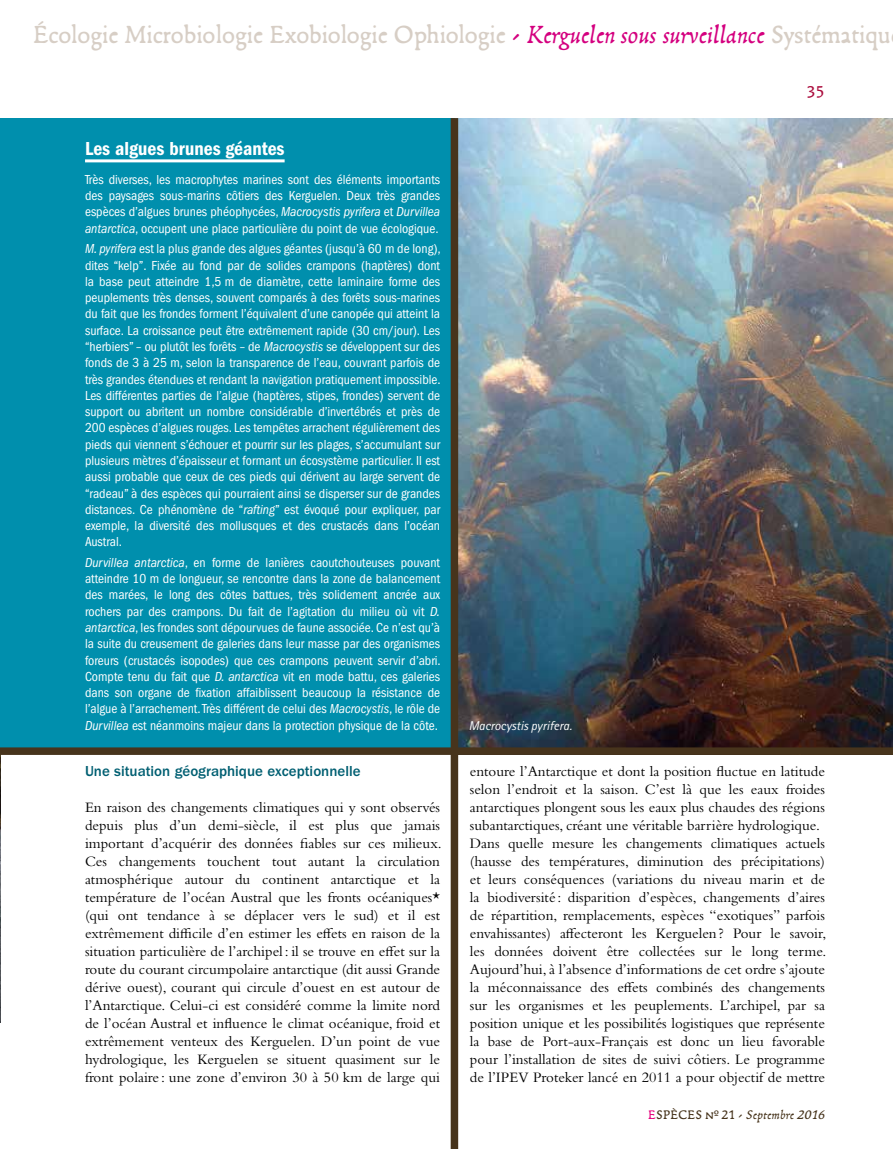
<style>
.page{position:relative;width:893px;height:1149px;background:#fff}
.page>*{position:absolute;margin:0;border:0;box-sizing:border-box;transform-origin:0 0}
.t1{font:27px "Francesco";color:#d7cec5}
.t2{font:19.5px "ITC Franklin Gothic Std Dm Cd";color:#fff}
.t3{font:18px "Francesco";color:#aa0b3c}
.t4{font:15px/18px "Bembo Std";color:#000;text-align:justify}
.t5{font:500 15px "ITC Franklin Gothic Std";color:#005f72}
.t6{font:condensed 13.5px/16.2px "ITC Franklin Gothic Std";color:#fff;text-align:justify}
.t7{font:italic 13.5px "Francesco";letter-spacing:.01em;color:#47341c}
.t8{font:italic 12.75px "Rotis Sans Serif";color:#fff}
.s1{color:#d4007f}
.s2{font-style:italic;color:#d4007f}
.s3{font-style:italic}
.s4{font-style:normal;color:#e6007d}
.s5{font-style:normal}
</style>
<div class="page">
<div style="left:0;top:118px;width:893px;height:633px;background:#008fad"></div>
<img style="left:0;top:754px;width:1px;height:268px">
<img style="left:458px;top:118px;width:435px;height:629px">
<hr style="left:85px;top:159px;width:200px;height:3px;background:#fff">
<div style="left:451px;top:118px;width:7px;height:1030px;background:#47341c"></div>
<div style="left:0;top:747px;width:893px;height:7px;background:#47341c"></div>
<h1 class="t1" style="left:33px;top:16px;width:859px">Écologie Microbiologie Exobiologie Ophiologie <span class="s1">-</span> <span class="s2">Kerguelen sous surveillance</span> Systématiqu</h1>
<h2 class="t2" style="left:85px;top:137px;width:201px">Les algues brunes géantes</h2>
<p class="t6" style="left:85px;top:171px;width:357px">Très diverses, les macrophytes marines sont des éléments importants des paysages sous-marins côtiers des Kerguelen. Deux très grandes espèces d’algues brunes phéophycées, <span class="s3">Macrocystis pyrifera</span> et <span class="s3">Durvillea antarctica</span>, occupent une place particulière du point de vue écologique.</p>
<p class="t6" style="left:85px;top:241px;width:357px"><span class="s3">M. pyrifera</span> est la plus grande des algues géantes (jusqu’à 60 m de long), dites “kelp”. Fixée au fond par de solides crampons (haptères) dont la base peut atteindre 1,5 m de diamètre, cette laminaire forme des peuplements très denses, souvent comparés à des forêts sous-marines du fait que les frondes forment l’équivalent d’une canopée qui atteint la surface. La croissance peut être extrêmement rapide (30 cm/jour). Les “herbiers” – ou plutôt les forêts – de <span class="s3">Macrocystis</span> se développent sur des fonds de 3 à 25 m, selon la transparence de l’eau, couvrant parfois de très grandes étendues et rendant la navigation pratiquement impossible.<br>Les différentes parties de l’algue (haptères, stipes, frondes) servent de support ou abritent un nombre considérable d’invertébrés et près de 200 espèces d’algues rouges. Les tempêtes arrachent régulièrement des pieds qui viennent s’échouer et pourrir sur les plages, s’accumulant sur plusieurs mètres d’épaisseur et formant un écosystème particulier. Il est aussi probable que ceux de ces pieds qui dérivent au large servent de “radeau” à des espèces qui pourraient ainsi se disperser sur de grandes distances. Ce phénomène de “<span class="s3">rafting</span>” est évoqué pour expliquer, par exemple, la diversité des mollusques et des crustacés dans l’océan Austral.</p>
<p class="t6" style="left:85px;top:554px;width:357px"><span class="s3">Durvillea antarctica</span>, en forme de lanières caoutchouteuses pouvant atteindre 10 m de longueur, se rencontre dans la zone de balancement des marées, le long des côtes battues, très solidement ancrée aux rochers par des crampons. Du fait de l’agitation du milieu où vit <span class="s3">D. antarctica</span>, les frondes sont dépourvues de faune associée. Ce n’est qu’à la suite du creusement de galeries dans leur masse par des organismes foreurs (crustacés isopodes) que ces crampons peuvent servir d’abri.<br>Compte tenu du fait que <span class="s3">D. antarctica</span> vit en mode battu, ces galeries dans son organe de fixation affaiblissent beaucoup la résistance de l’algue à l’arrachement. Très différent de celui des <span class="s3">Macrocystis</span>, le rôle de <span class="s3">Durvillea</span> est néanmoins majeur dans la protection physique de la côte.</p>
<p class="t5" style="left:85px;top:762px;width:277px">Une situation géographique exceptionnelle</p>
<p class="t4" style="left:85px;top:798px;width:358px">En raison des changements climatiques qui y sont observés depuis plus d’un demi-siècle, il est plus que jamais important d’acquérir des données fiables sur ces milieux.<br>Ces changements touchent tout autant la circulation atmosphérique autour du continent antarctique et la température de l’océan Austral que les fronts océaniques* (qui ont tendance à se déplacer vers le sud) et il est extrêmement difficile d’en estimer les effets en raison de la situation particulière de l’archipel: il se trouve en effet sur la route du courant circumpolaire antarctique (dit aussi Grande dérive ouest), courant qui circule d’ouest en est autour de l’Antarctique. Celui-ci est considéré comme la limite nord de l’océan Austral et influence le climat océanique, froid et extrêmement venteux des Kerguelen. D’un point de vue hydrologique, les Kerguelen se situent quasiment sur le front polaire : une zone d’environ 30 à 50 km de large qui</p>
<h3 class="t3" style="left:806px;top:77px;width:20px">35</h3>
<p class="t8" style="left:469px;top:717px;width:105px">Macrocystis pyrifera.</p>
<p class="t4" style="left:470px;top:762px;width:358px;text-align:left">entoure l’Antarctique et dont la position fluctue en latitude selon l’endroit et la saison. C’est là que les eaux froides antarctiques plongent sous les eaux plus chaudes des régions subantarctiques, créant une véritable barrière hydrologique.<br>Dans quelle mesure les changements climatiques actuels (hausse des températures, diminution des précipitations) et leurs conséquences (variations du niveau marin et de la biodiversité : disparition d’espèces, changements d’aires de répartition, remplacements, espèces “exotiques” parfois envahissantes) affecteront les Kerguelen? Pour le savoir, les données doivent être collectées sur le long terme.<br>Aujourd’hui, à l’absence d’informations de cet ordre s’ajoute la méconnaissance des effets combinés des changements sur les organismes et les peuplements. L’archipel, par sa position unique et les possibilités logistiques que représente la base de Port-aux-Français est donc un lieu favorable pour l’installation de sites de suivi côtiers. Le programme de l’IPEV Proteker lancé en 2011 a pour objectif de mettre</p>
<p class="t7" style="left:648px;top:1103px;width:179px"><span class="s4">E</span><span class="s5">SPÈCES № 21 -</span> Septembre 2016</p>
</div>
